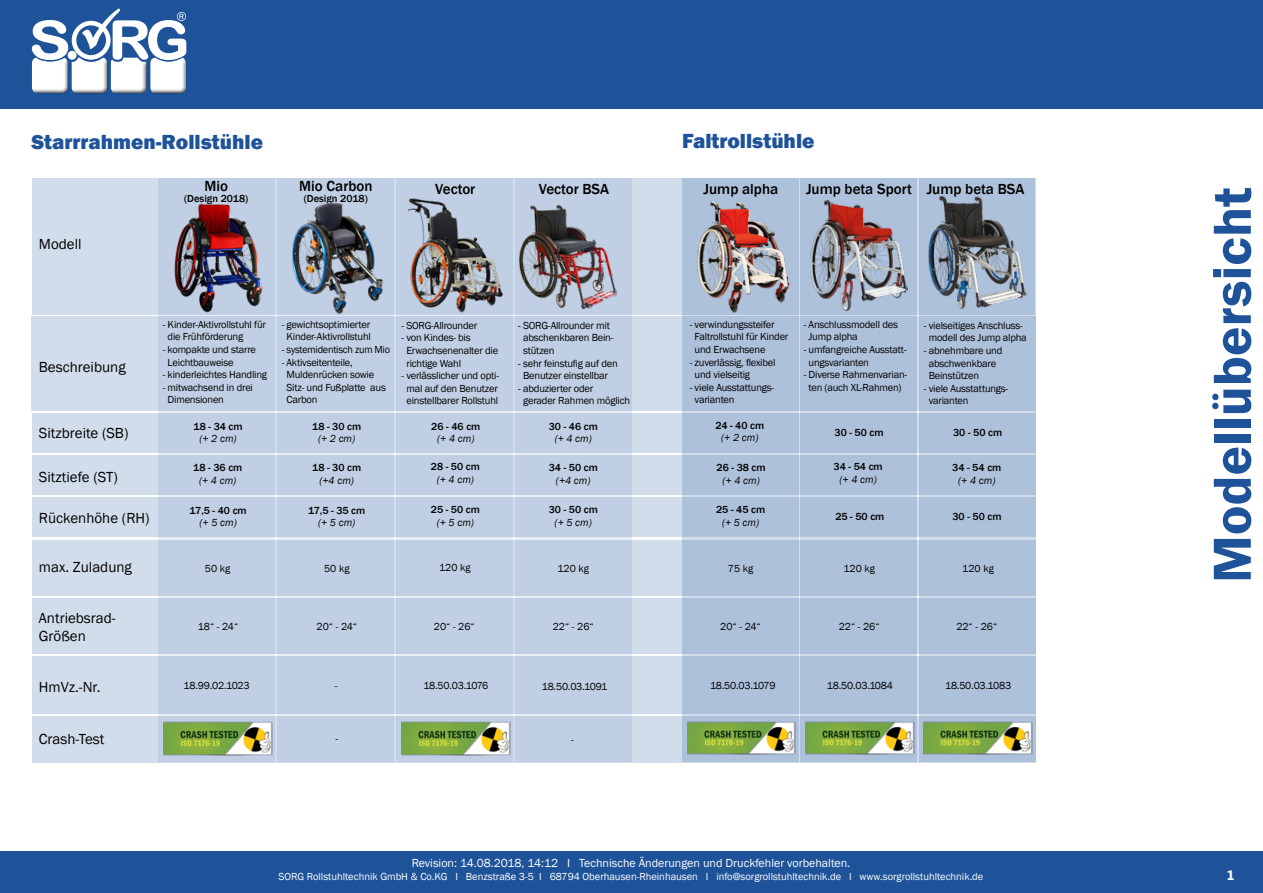
<style>
.page{position:relative;width:1263px;height:893px;background:#fff}
.page>*{position:absolute;margin:0;border:0;box-sizing:border-box;transform-origin:0 0}
.t1{font:600 55.5px "Franklin Gothic";color:#1e539a}
.t2{font:800 21px "Franklin Gothic";color:#1e539a}
.t3{font:15px/18px "Franklin Gothic";color:#000}
.t4{font:500 15px "Franklin Gothic";color:#000}
.t5{font:700 13.5px "Segoe UI";color:#fff}
.t6{font:12px "Franklin Gothic";color:#fefefe}
.t7{font:10.5px/12.6px "Franklin Gothic";letter-spacing:-.02em;color:#000}
.t8{font:500 10.5px "Franklin Gothic";color:#000}
.t9{font:10.5px "Franklin Gothic";color:#fff}
.t10{font:italic 10.5px "Franklin Gothic";color:#000}
.t11{font:10.5px "Franklin Gothic";letter-spacing:-.04em;color:#000}
.s1{color:#fff}
</style>
<div class="page">
<div style="left:0;top:0;width:1263px;height:108px;background:#1e539a"></div>
<div style="left:0;top:852px;width:1263px;height:41px;background:#1e539a"></div>
<svg style="left:31px;top:9px;width:155px;height:84px"></svg>
<div style="left:32px;top:56px;width:38px;height:37px;background:#000;opacity:.75"></div>
<div style="left:31px;top:317px;width:1004px;height:94px;background:#d2ddeb"></div>
<svg style="left:919px;top:179px;width:116px;height:537px;background:#b3c4dd"></svg>
<svg style="left:32px;top:179px;width:1002px;height:136px;background:#ccd8e8"></svg>
<svg style="left:32px;top:716px;width:1003px;height:46px;background:#cbd8e7"></svg>
<svg style="left:801px;top:179px;width:116px;height:583px;background:#b1c3dc"></svg>
<svg style="left:682px;top:179px;width:117px;height:583px;background:#b1c3dc"></svg>
<svg style="left:32px;top:657px;width:1003px;height:57px;background:#bacae0"></svg>
<svg style="left:32px;top:598px;width:1003px;height:56px;background:#bacae0"></svg>
<svg style="left:32px;top:455px;width:1003px;height:40px;background:#bacae0"></svg>
<svg style="left:32px;top:497px;width:1003px;height:40px;background:#bacae0"></svg>
<svg style="left:32px;top:540px;width:1003px;height:55px;background:#bacae0"></svg>
<svg style="left:32px;top:413px;width:1003px;height:40px;background:#bacae0"></svg>
<div style="left:515px;top:179px;width:117px;height:583px;background:#c0cfe3"></div>
<div style="left:397px;top:179px;width:116px;height:583px;background:#c0cfe3"></div>
<div style="left:277px;top:179px;width:117px;height:583px;background:#c0cfe3"></div>
<div style="left:158px;top:179px;width:117px;height:583px;background:#c0cfe3"></div>
<img style="left:164px;top:722px;width:108px;height:33px">
<img style="left:402px;top:722px;width:108px;height:33px">
<img style="left:687px;top:721px;width:108px;height:34px">
<img style="left:806px;top:721px;width:108px;height:34px">
<img style="left:924px;top:721px;width:108px;height:34px">
<img style="left:408px;top:198px;width:95px;height:115px">
<img style="left:520px;top:206px;width:96px;height:102px">
<img style="left:174px;top:203px;width:89px;height:110px">
<img style="left:274px;top:198px;width:123px;height:123px">
<img style="left:928px;top:196px;width:98px;height:112px">
<img style="left:810px;top:200px;width:97px;height:110px">
<img style="left:696px;top:201px;width:93px;height:112px">
<h2 class="t2" style="left:31px;top:128px;width:233px">Starrrahmen-Rollstühle</h2>
<h2 class="t2" style="left:682px;top:128px;width:134px">Faltrollstühle</h2>
<h3 class="t3" style="left:39px;top:235px;width:44px">Modell</h3>
<h3 class="t4" style="left:204px;top:177px;width:25px">Mio</h3>
<p class="t8" style="left:184px;top:192px;width:66px">(Design 2018)</p>
<h3 class="t3" style="left:39px;top:358px;width:88px">Beschreibung</h3>
<h3 class="t3" style="left:39px;top:425px;width:91px">Sitzbreite (SB)</h3>
<h3 class="t3" style="left:39px;top:468px;width:80px">Sitztiefe (ST)</h3>
<h3 class="t3" style="left:39px;top:509px;width:112px">Rückenhöhe (RH)</h3>
<h3 class="t3" style="left:39px;top:558px;width:95px">max. Zuladung</h3>
<h3 class="t3" style="left:39px;top:609px;width:78px">Antriebsrad-<br>Größen</h3>
<p class="t7" style="left:168px;top:318px;width:100px;text-indent:-5px">- Kinder-Aktivrollstuhl für die Frühförderung</p>
<p class="t7" style="left:168px;top:343px;width:90px;text-indent:-5px">- kompakte und starre<br>Leichtbauweise</p>
<p class="t7" style="left:163px;top:369px;width:106px">- kinderleichtes Handling</p>
<p class="t7" style="left:168px;top:381px;width:87px;text-indent:-5px">- mitwachsend in drei<br>Dimensionen</p>
<p class="t8" style="left:193px;top:420px;width:51px">18 - 34 cm</p>
<p class="t10" style="left:199px;top:432px;width:39px">(+ 2 cm)</p>
<p class="t8" style="left:193px;top:461px;width:51px">18 - 36 cm</p>
<p class="t10" style="left:199px;top:474px;width:39px">(+ 4 cm)</p>
<p class="t8" style="left:190px;top:503px;width:59px">17,5 - 40 cm</p>
<p class="t10" style="left:200px;top:516px;width:39px">(+ 5 cm)</p>
<p class="t7" style="left:205px;top:562px;width:27px">50 kg</p>
<p class="t7" style="left:198px;top:620px;width:42px">18“ - 24“</p>
<h3 class="t4" style="left:299px;top:177px;width:75px">Mio Carbon</h3>
<p class="t8" style="left:304px;top:192px;width:66px">(Design 2018)</p>
<p class="t7" style="left:282px;top:318px;width:91px;text-align:center">- gewichtsoptimierter<br>Kinder-Aktivrollstuhl</p>
<p class="t7" style="left:282px;top:343px;width:110px">- systemidentisch zum Mio</p>
<p class="t7" style="left:286px;top:356px;width:101px;text-indent:-5px">- Aktivseitenteile,<br>Muldenrücken sowie<br>Sitz- und Fußplatte aus<br>Carbon</p>
<p class="t8" style="left:312px;top:420px;width:51px">18 - 30 cm</p>
<p class="t10" style="left:318px;top:432px;width:39px">(+ 2 cm)</p>
<p class="t8" style="left:312px;top:461px;width:51px">18 - 30 cm</p>
<p class="t10" style="left:319px;top:474px;width:36px">(+4 cm)</p>
<p class="t8" style="left:308px;top:503px;width:59px">17,5 - 35 cm</p>
<p class="t10" style="left:318px;top:516px;width:39px">(+ 5 cm)</p>
<p class="t7" style="left:324px;top:562px;width:27px">50 kg</p>
<h3 class="t4" style="left:435px;top:180px;width:41px">Vector</h3>
<h3 class="t4" style="left:539px;top:180px;width:72px">Vector BSA</h3>
<h3 class="t4" style="left:704px;top:180px;width:76px">Jump alpha</h3>
<h3 class="t4" style="left:806px;top:180px;width:220px">Jump beta Sport Jump beta BSA</h3>
<h1 class="t1" style="left:1198px;top:583px;width:397px;rotate:-90deg">Modellübersicht</h1>
<p class="t7" style="left:695px;top:318px;width:95px;text-indent:-5px">- verwindungssteifer<br>Faltrollstuhl für Kinder und Erwachsene</p>
<p class="t7" style="left:695px;top:356px;width:82px;text-indent:-5px">- zuverlässig, flexibel und vielseitig</p>
<p class="t7" style="left:695px;top:381px;width:81px;text-indent:-5px">- viele Ausstattungs&shy;varianten</p>
<p class="t7" style="left:808px;top:318px;width:91px;text-indent:-5px">- Anschlussmodell des<br>Jump alpha</p>
<p class="t7" style="left:808px;top:343px;width:100px;text-indent:-5px">- umfangreiche Ausstatt&shy;ungsvarianten</p>
<p class="t7" style="left:804px;top:369px;width:105px;text-align:center">- Diverse Rahmenvarian&shy;ten (auch XL-Rahmen)</p>
<p class="t7" style="left:402px;top:319px;width:77px">- SORG-Allrounder</p>
<p class="t7" style="left:406px;top:332px;width:93px;text-indent:-5px">- von Kindes- bis<br>Erwachsenenalter die richtige Wahl</p>
<p class="t7" style="left:402px;top:370px;width:99px;text-align:center">- verlässlicher und opti&shy;mal auf den Benutzer einstellbarer Rollstuhl</p>
<p class="t7" style="left:523px;top:319px;width:92px;text-indent:-5px">- SORG-Allrounder mit abschenkbaren Bein&shy;stützen</p>
<p class="t7" style="left:518px;top:357px;width:101px;text-align:center">- sehr feinstufig auf den<br>Benutzer einstellbar</p>
<p class="t7" style="left:523px;top:382px;width:108px;text-indent:-5px">- abduzierter oder<br>gerader Rahmen möglich</p>
<p class="t7" style="left:924px;top:319px;width:104px;text-align:center">- vielseitiges Anschluss&shy;modell des Jump alpha</p>
<p class="t7" style="left:929px;top:344px;width:75px;text-indent:-5px">- abnehmbare und abschwenkbare<br>Beinstützen</p>
<p class="t7" style="left:929px;top:382px;width:81px;text-indent:-5px">- viele Ausstattungs&shy;varianten</p>
<p class="t8" style="left:715px;top:419px;width:50px">24 - 40 cm</p>
<p class="t10" style="left:721px;top:431px;width:39px">(+ 2 cm)</p>
<p class="t8" style="left:717px;top:461px;width:51px">26 - 38 cm</p>
<p class="t10" style="left:722px;top:473px;width:39px">(+ 4 cm)</p>
<p class="t8" style="left:716px;top:503px;width:51px">25 - 45 cm</p>
<p class="t10" style="left:722px;top:516px;width:39px">(+ 5 cm)</p>
<p class="t7" style="left:728px;top:562px;width:27px">75 kg</p>
<p class="t8" style="left:431px;top:420px;width:51px">26 - 46 cm</p>
<p class="t10" style="left:437px;top:432px;width:39px">(+ 4 cm)</p>
<p class="t8" style="left:431px;top:460px;width:51px">28 - 50 cm</p>
<p class="t10" style="left:437px;top:473px;width:39px">(+ 4 cm)</p>
<p class="t8" style="left:431px;top:503px;width:51px">25 - 50 cm</p>
<p class="t10" style="left:437px;top:516px;width:39px">(+ 5 cm)</p>
<p class="t7" style="left:439px;top:562px;width:33px">120 kg</p>
<p class="t8" style="left:549px;top:420px;width:51px">30 - 46 cm</p>
<p class="t10" style="left:555px;top:432px;width:39px">(+ 4 cm)</p>
<p class="t8" style="left:549px;top:461px;width:51px">34 - 50 cm</p>
<p class="t10" style="left:556px;top:473px;width:36px">(+4 cm)</p>
<p class="t8" style="left:549px;top:503px;width:51px">30 - 50 cm</p>
<p class="t10" style="left:555px;top:516px;width:39px">(+ 5 cm)</p>
<p class="t7" style="left:557px;top:562px;width:33px">120 kg</p>
<p class="t8" style="left:834px;top:426px;width:51px">30 - 50 cm</p>
<p class="t8" style="left:833px;top:460px;width:51px">34 - 54 cm</p>
<p class="t10" style="left:839px;top:473px;width:39px">(+ 4 cm)</p>
<p class="t8" style="left:835px;top:510px;width:51px">25 - 50 cm</p>
<p class="t8" style="left:953px;top:426px;width:51px">30 - 50 cm</p>
<p class="t8" style="left:952px;top:461px;width:51px">34 - 54 cm</p>
<p class="t10" style="left:958px;top:474px;width:39px">(+ 4 cm)</p>
<p class="t8" style="left:952px;top:510px;width:51px">30 - 50 cm</p>
<p class="t7" style="left:962px;top:562px;width:33px">120 kg</p>
<p class="t7" style="left:843px;top:563px;width:33px">120 kg</p>
<p class="t7" style="left:317px;top:620px;width:42px">20“ - 24“</p>
<p class="t7" style="left:434px;top:620px;width:42px">20“ - 26“</p>
<p class="t7" style="left:553px;top:620px;width:42px">22“ - 26“</p>
<p class="t7" style="left:720px;top:620px;width:42px">20“ - 24“</p>
<p class="t7" style="left:839px;top:620px;width:42px">22“ - 26“</p>
<p class="t7" style="left:956px;top:620px;width:42px">22“ - 26“</p>
<h3 class="t3" style="left:39px;top:678px;width:63px">HmVz.-Nr.</h3>
<p class="t7" style="left:184px;top:680px;width:68px">18.99.02.1023</p>
<p class="t7" style="left:827px;top:680px;width:68px">18.50.03.1084</p>
<p class="t7" style="left:335px;top:679px;width:4px">-</p>
<p class="t7" style="left:542px;top:680px;width:67px">18.50.03.1091</p>
<p class="t7" style="left:945px;top:680px;width:68px">18.50.03.1083</p>
<p class="t11" style="left:423px;top:679px;width:66px">18.50.03.1076</p>
<p class="t7" style="left:710px;top:680px;width:67px">18.50.03.1079</p>
<h3 class="t3" style="left:39px;top:730px;width:67px">Crash-Test</h3>
<p class="t7" style="left:336px;top:732px;width:4px">-</p>
<p class="t7" style="left:571px;top:733px;width:4px">-</p>
<p class="t6" style="left:412px;top:855px;width:440px">Revision: 14.08.2018, 14:12 <span class="s1">I</span> Technische Änderungen und Druckfehler vorbehalten.</p>
<p class="t9" style="left:279px;top:870px;width:706px">SORG Rollstuhltechnik GmbH &amp; Co.KG I Benzstraße 3-5 I 68794 Oberhausen-Rheinhausen I info@sorgrollstuhltechnik.de I www.sorgrollstuhltechnik.de</p>
<p class="t5" style="left:1227px;top:865px;width:9px">1</p>
</div>
